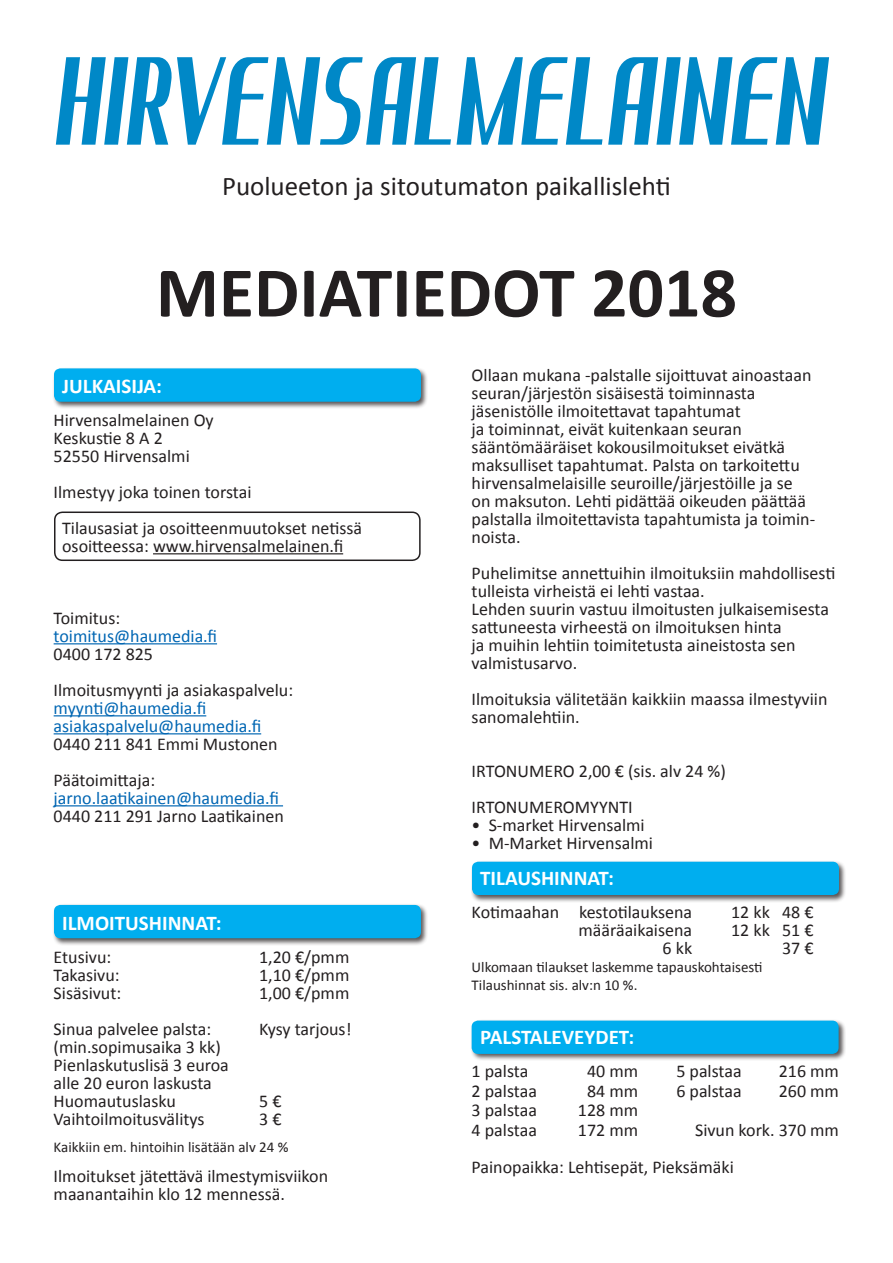
<style>
.page{position:relative;width:893px;height:1263px;background:#fff}
.page>*{position:absolute;margin:0;border:0;box-sizing:border-box;transform-origin:0 0}
.t1{font:700 72px "Calibri";color:#231f20}
.t2{font:27px "Calibri";color:#231f20}
.Normaali{font:700 21px "Calibri";color:#fff}
.Normaali-2{font:18px/18px "Calibri";color:#231f20}
.Normaali-3{font:18px "Calibri";color:#0166b3}
.Normaali-4{font:15px "Calibri";color:#231f20}
.s1{font-size:21px;color:#fff}
</style>
<div class="page">
<div style="left:470px;top:1019px;width:376px;height:43px;background:#231f20;opacity:.75"></div>
<div style="left:472px;top:1020px;width:367px;height:34px;background:#00aeef;border-radius:6px"></div>
<div style="left:471px;top:860px;width:375px;height:43px;background:#231f20;opacity:.75"></div>
<div style="left:472px;top:862px;width:367px;height:33px;background:#00aeef;border-radius:6px"></div>
<div style="left:52px;top:367px;width:377px;height:42px;background:#231f20;opacity:.75"></div>
<div style="left:54px;top:368px;width:367px;height:34px;background:#00aeef;border-radius:6px"></div>
<div style="left:52px;top:903px;width:377px;height:43px;background:#231f20;opacity:.75"></div>
<div style="left:54px;top:905px;width:367px;height:33px;background:#00aeef;border-radius:6px"></div>
<hr style="left:153px;top:553px;width:190px;height:1px;background:#231f20">
<hr style="left:54px;top:643px;width:163px;height:1px;background:#0166b3">
<hr style="left:54px;top:715px;width:152px;height:1px;background:#0166b3">
<hr style="left:54px;top:733px;width:207px;height:1px;background:#0166b3">
<hr style="left:54px;top:805px;width:229px;height:1px;background:#0166b3">
<div style="left:54px;top:511px;width:367px;height:50px;border:2px solid #231f20;border-radius:8px"></div>
<svg style="left:56px;top:57px;width:773px;height:88px"></svg>
<p class="t2" style="left:222px;top:169px;width:450px">Puolueeton ja sitoutumaton paikallislehti</p>
<p class="t1" style="left:156px;top:247px;width:583px">MEDIATIEDOT 2018</p>
<p class="Normaali" style="left:62px;top:372px;width:101px">JULKAISIJA:</p>
<p class="Normaali-2" style="left:54px;top:411px;width:162px">Hirvensalmelainen Oy</p>
<p class="Normaali-2" style="left:54px;top:429px;width:111px">Keskustie 8 A 2</p>
<p class="Normaali-2" style="left:54px;top:447px;width:138px">52550 Hirvensalmi</p>
<p class="Normaali-2" style="left:54px;top:483px;width:199px">Ilmestyy joka toinen torstai</p>
<p class="Normaali-2" style="left:62px;top:519px;width:301px">Tilausasiat ja osoitteenmuutokset netissä osoitteessa: www.hirvensalmelainen.fi</p>
<p class="Normaali-2" style="left:54px;top:609px;width:68px">Toimitus:</p>
<p class="Normaali-3" style="left:54px;top:624px;width:165px">toimitus@haumedia.fi</p>
<p class="Normaali-2" style="left:54px;top:645px;width:101px">0400 172 825</p>
<p class="Normaali-2" style="left:54px;top:681px;width:241px">Ilmoitusmyynti ja asiakaspalvelu:</p>
<p class="Normaali-3" style="left:54px;top:696px;width:154px">myynti@haumedia.fi</p>
<p class="Normaali-3" style="left:54px;top:714px;width:209px">asiakaspalvelu@haumedia.fi</p>
<p class="Normaali-2" style="left:54px;top:735px;width:226px">0440 211 841 Emmi Mustonen</p>
<p class="Normaali-2" style="left:54px;top:771px;width:103px">Päätoimittaja:</p>
<p class="Normaali-3" style="left:54px;top:786px;width:227px">jarno.laatikainen@haumedia.fi</p>
<p class="Normaali-2" style="left:54px;top:807px;width:232px">0440 211 291 Jarno Laatikainen</p>
<p class="Normaali" style="left:62px;top:909px;width:161px">ILMOITUSHINNAT:</p>
<p class="Normaali-2" style="left:54px;top:948px;width:59px">Etusivu:</p>
<p class="Normaali-2" style="left:259px;top:948px;width:92px">1,20 €/pmm</p>
<p class="Normaali-2" style="left:54px;top:966px;width:68px">Takasivu:</p>
<p class="Normaali-2" style="left:259px;top:966px;width:92px">1,10 €/pmm</p>
<p class="Normaali-2" style="left:54px;top:984px;width:69px">Sisäsivut:</p>
<p class="Normaali-2" style="left:259px;top:984px;width:92px">1,00 €/pmm</p>
<p class="Normaali-2" style="left:54px;top:1020px;width:159px">Sinua palvelee palsta:</p>
<p class="Normaali-2" style="left:259px;top:1020px;width:94px">Kysy tarjous!</p>
<p class="Normaali-2" style="left:54px;top:1038px;width:169px">(min.sopimusaika 3 kk)</p>
<p class="Normaali-2" style="left:54px;top:1056px;width:177px">Pienlaskutuslisä 3 euroa</p>
<p class="Normaali-2" style="left:54px;top:1074px;width:160px">alle 20 euron laskusta</p>
<p class="Normaali-2" style="left:54px;top:1092px;width:124px">Huomautuslasku</p>
<p class="Normaali-2" style="left:259px;top:1092px;width:24px">5 €</p>
<p class="Normaali-2" style="left:54px;top:1110px;width:152px">Vaihtoilmoitusvälitys</p>
<p class="Normaali-2" style="left:259px;top:1110px;width:24px">3 €</p>
<p class="Normaali-4" style="left:54px;top:1137px;width:236px">Kaikkiin em. hintoihin lisätään alv 24 %</p>
<p class="Normaali-2" style="left:54px;top:1167px;width:276px">Ilmoitukset jätettävä ilmestymisviikon maanantaihin klo 12 mennessä.</p>
<p class="Normaali-2" style="left:472px;top:366px;width:344px">Ollaan mukana -palstalle sijoittuvat ainoastaan seuran/järjestön sisäisestä toiminnasta jäsenistölle ilmoitettavat tapahtumat<br>ja toiminnat, eivät kuitenkaan seuran sääntömääräiset kokousilmoitukset eivätkä maksulliset tapahtumat. Palsta on tarkoitettu hirvensalmelaisille seuroille/järjestöille ja se on maksuton. Lehti pidättää oikeuden päättää palstalla ilmoitettavista tapahtumista ja toimin&shy;noista.</p>
<p class="Normaali-2" style="left:472px;top:564px;width:365px">Puhelimitse annettuihin ilmoituksiin mahdollisesti tulleista virheistä ei lehti vastaa.</p>
<p class="Normaali-2" style="left:472px;top:600px;width:359px">Lehden suurin vastuu ilmoitusten julkaisemisesta sattuneesta virheestä on ilmoituksen hinta<br>ja muihin lehtiin toimitetusta aineistosta sen valmistusarvo.</p>
<p class="Normaali-2" style="left:472px;top:690px;width:357px">Ilmoituksia välitetään kaikkiin maassa ilmestyviin sanomalehtiin.</p>
<p class="Normaali-2" style="left:472px;top:762px;width:256px">IRTONUMERO 2,00 € (sis. alv 24 %)</p>
<p class="Normaali-2" style="left:472px;top:798px;width:163px">IRTONUMEROMYYNTI</p>
<p class="Normaali-2" style="left:472px;top:816px;width:185px">• S-market Hirvensalmi<span class="s1">T</span></p>
<p class="Normaali-2" style="left:472px;top:834px;width:183px">• M-Market Hirvensalmi</p>
<p class="Normaali" style="left:480px;top:865px;width:135px">TILAUSHINNAT:</p>
<p class="Normaali-2" style="left:472px;top:903px;width:222px">Kotimaahan kestotilauksena</p>
<p class="Normaali-2" style="left:731px;top:903px;width:84px">12 kk 48 €</p>
<p class="Normaali-2" style="left:578px;top:921px;width:115px">määräaikaisena</p>
<p class="Normaali-2" style="left:731px;top:921px;width:84px">12 kk 51 €</p>
<p class="Normaali-2" style="left:663px;top:939px;width:31px">6 kk</p>
<p class="Normaali-2" style="left:782px;top:939px;width:33px">37 €</p>
<p class="Normaali-4" style="left:472px;top:958px;width:292px">Ulkomaan tilaukset laskemme tapauskohtaisesti</p>
<p class="Normaali-4" style="left:472px;top:976px;width:167px">Tilaushinnat sis. alv:n 10 %.</p>
<p class="Normaali" style="left:480px;top:1024px;width:156px">PALSTALEVEYDET:</p>
<p class="Normaali-2" style="left:472px;top:1062px;width:58px">1 palsta</p>
<p class="Normaali-2" style="left:587px;top:1062px;width:53px">40 mm</p>
<p class="Normaali-2" style="left:676px;top:1062px;width:67px">5 palstaa</p>
<p class="Normaali-2" style="left:779px;top:1062px;width:62px">216 mm</p>
<p class="Normaali-2" style="left:472px;top:1082px;width:67px">2 palstaa</p>
<p class="Normaali-2" style="left:587px;top:1082px;width:53px">84 mm</p>
<p class="Normaali-2" style="left:676px;top:1082px;width:67px">6 palstaa</p>
<p class="Normaali-2" style="left:779px;top:1082px;width:62px">260 mm</p>
<p class="Normaali-2" style="left:472px;top:1101px;width:67px">3 palstaa</p>
<p class="Normaali-2" style="left:578px;top:1101px;width:62px">128 mm</p>
<p class="Normaali-2" style="left:472px;top:1121px;width:67px">4 palstaa</p>
<p class="Normaali-2" style="left:578px;top:1121px;width:62px">172 mm</p>
<p class="Normaali-2" style="left:695px;top:1121px;width:145px">Sivun kork. 370 mm</p>
<p class="Normaali-2" style="left:472px;top:1158px;width:264px">Painopaikka: Lehtisepät, Pieksämäki</p>
</div>
